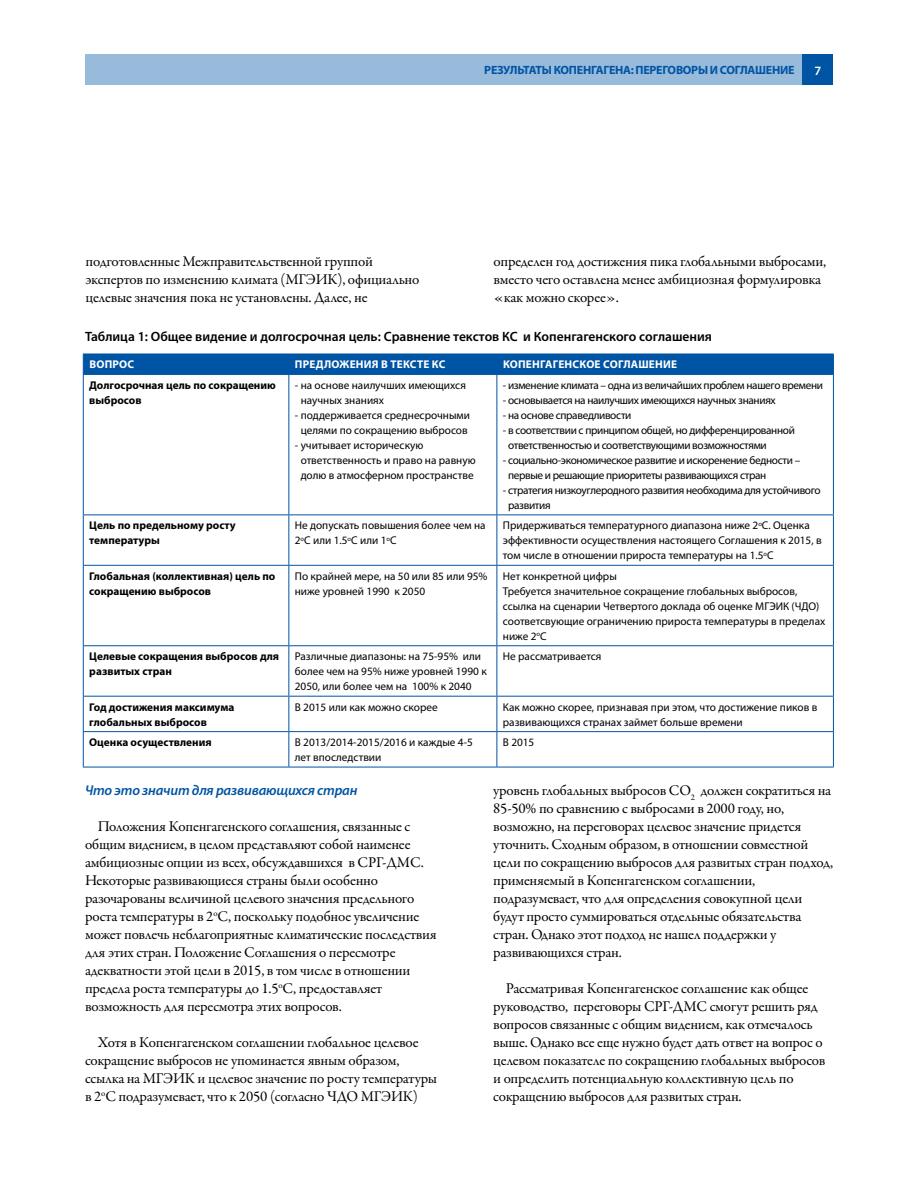
<style>
.page{position:relative;width:918px;height:1188px;background:#fff}
.page>*{position:absolute;margin:0;border:0;box-sizing:border-box;transform-origin:0 0}
.t1{font:15px/18px "Garamond Premr Pro";letter-spacing:-.015em;color:#000}
.t2{font:italic 600 14.25px "Myriad Pro";letter-spacing:-.015em;color:#0054a4}
.t3{font:600 13.5px "Myriad Pro";color:#000}
.t4{font:600 12.75px "Myriad Pro";color:#fff}
.t5{font:700 12px "Myriad Pro";letter-spacing:-.02em;color:#0054a4}
.t6{font:11.25px/15px "Myriad Pro";color:#000}
.t7{font:11.25px/15px "Myriad Pro";letter-spacing:-.03em;color:#000}
.t8{font:700 11.25px/15px "Myriad Pro";color:#000}
.t9{font:700 11.25px "Myriad Pro";letter-spacing:.01em;color:#fff}
</style>
<div class="page">
<div style="left:85px;top:55px;width:748px;height:30px;background:#99bbdb"></div>
<div style="left:803px;top:55px;width:30px;height:30px;background:#0054a4"></div>
<div style="left:83px;top:354px;width:751px;height:20px;background:#0054a4"></div>
<hr style="left:83px;top:374px;width:206px;height:1px;background:#0054a4">
<hr style="left:83px;top:375px;width:1px;height:139px;background:#0054a4">
<hr style="left:289px;top:374px;width:208px;height:1px;background:#0054a4">
<hr style="left:288px;top:375px;width:1px;height:139px;background:#0054a4">
<hr style="left:497px;top:374px;width:337px;height:1px;background:#0054a4">
<hr style="left:497px;top:375px;width:1px;height:139px;background:#0054a4">
<hr style="left:833px;top:375px;width:1px;height:139px;background:#0054a4">
<hr style="left:83px;top:514px;width:206px;height:1px;background:#0054a4">
<hr style="left:83px;top:515px;width:1px;height:50px;background:#0054a4">
<hr style="left:289px;top:514px;width:208px;height:1px;background:#0054a4">
<hr style="left:288px;top:515px;width:1px;height:50px;background:#0054a4">
<hr style="left:497px;top:514px;width:337px;height:1px;background:#0054a4">
<hr style="left:497px;top:515px;width:1px;height:50px;background:#0054a4">
<hr style="left:833px;top:515px;width:1px;height:50px;background:#0054a4">
<hr style="left:83px;top:565px;width:206px;height:1px;background:#0054a4">
<hr style="left:83px;top:566px;width:1px;height:79px;background:#0054a4">
<hr style="left:289px;top:565px;width:208px;height:1px;background:#0054a4">
<hr style="left:288px;top:566px;width:1px;height:79px;background:#0054a4">
<hr style="left:497px;top:565px;width:337px;height:1px;background:#0054a4">
<hr style="left:497px;top:566px;width:1px;height:79px;background:#0054a4">
<hr style="left:833px;top:566px;width:1px;height:79px;background:#0054a4">
<hr style="left:83px;top:645px;width:206px;height:1px;background:#0054a4">
<hr style="left:83px;top:646px;width:1px;height:50px;background:#0054a4">
<hr style="left:289px;top:645px;width:208px;height:1px;background:#0054a4">
<hr style="left:288px;top:646px;width:1px;height:50px;background:#0054a4">
<hr style="left:497px;top:645px;width:337px;height:1px;background:#0054a4">
<hr style="left:497px;top:646px;width:1px;height:50px;background:#0054a4">
<hr style="left:833px;top:646px;width:1px;height:50px;background:#0054a4">
<hr style="left:83px;top:696px;width:206px;height:1px;background:#0054a4">
<hr style="left:83px;top:697px;width:1px;height:34px;background:#0054a4">
<hr style="left:289px;top:696px;width:208px;height:1px;background:#0054a4">
<hr style="left:288px;top:697px;width:1px;height:34px;background:#0054a4">
<hr style="left:497px;top:696px;width:337px;height:1px;background:#0054a4">
<hr style="left:497px;top:697px;width:1px;height:34px;background:#0054a4">
<hr style="left:833px;top:697px;width:1px;height:34px;background:#0054a4">
<hr style="left:83px;top:731px;width:206px;height:1px;background:#0054a4">
<hr style="left:83px;top:732px;width:1px;height:35px;background:#0054a4">
<hr style="left:289px;top:731px;width:208px;height:1px;background:#0054a4">
<hr style="left:288px;top:732px;width:1px;height:35px;background:#0054a4">
<hr style="left:497px;top:731px;width:337px;height:1px;background:#0054a4">
<hr style="left:497px;top:732px;width:1px;height:35px;background:#0054a4">
<hr style="left:833px;top:732px;width:1px;height:35px;background:#0054a4">
<hr style="left:83px;top:767px;width:206px;height:1px;background:#0054a4">
<hr style="left:289px;top:767px;width:208px;height:1px;background:#0054a4">
<hr style="left:497px;top:767px;width:337px;height:1px;background:#0054a4">
<p class="t5" style="left:484px;top:63px;width:167px">РЕЗУЛЬТАТЫ КОПЕНГАГЕНА: Перего</p>
<p class="t5" style="left:676px;top:63px;width:16px">воры</p>
<p class="t5" style="left:710px;top:63px;width:25px">и Согла</p>
<p class="t5" style="left:755px;top:63px;width:19px">шение</p>
<p class="t4" style="left:815px;top:62px;width:8px">7</p>
<p class="t1" style="left:85px;top:253px;width:335px">подготовленные Межправительственной группой экспертов по изменению климата (МГЭИК), официально целевые значения пока не установлены. Далее, не</p>
<p class="t1" style="left:494px;top:253px;width:334px">определен год достижения пика глобальными выбросами, вместо чего оставлена менее амбициозная формулировка «как можно скорее».</p>
<p class="t3" style="left:85px;top:328px;width:629px">Таблица 1: Общее видение и долгосрочная цель: Сравнение текстов КС и Копенгагенского соглашения</p>
<p class="t9" style="left:89px;top:357px;width:9px">Вопрос</p>
<p class="t9" style="left:295px;top:357px;width:17px">Предложения</p>
<p class="t9" style="left:381px;top:357px;width:17px">в тексте</p>
<p class="t9" style="left:432px;top:357px;width:15px">КС</p>
<p class="t9" style="left:503px;top:357px;width:15px">Копенгагенское</p>
<p class="t9" style="left:603px;top:357px;width:8px">согла</p>
<p class="t9" style="left:638px;top:357px;width:19px">шение</p>
<p class="t8" style="left:89px;top:377px;width:188px">Долгосрочная цель по сокращению выбросов</p>
<p class="t6" style="left:301px;top:377px;width:167px;text-indent:-6px">- на основе наилучших имеющихся научных знаниях</p>
<p class="t6" style="left:295px;top:407px;width:177px;text-align:center">- поддерживается среднесрочными целями по сокращению выбросов</p>
<p class="t6" style="left:301px;top:437px;width:176px;text-indent:-6px">- учитывает историческую ответственность и право на равную долю в атмосферном пространстве</p>
<p class="t7" style="left:503px;top:377px;width:322px">- изменение климата – одна из величайших проблем нашего времени</p>
<p class="t7" style="left:503px;top:392px;width:274px">- основывается на наилучших имеющихся научных знаниях</p>
<p class="t7" style="left:503px;top:407px;width:130px">- на основе справедливости</p>
<p class="t7" style="left:508px;top:422px;width:288px;text-indent:-5px">- в соответствии с принципом общей, но дифференцированной ответственностью и соответствующими возможностями</p>
<p class="t7" style="left:508px;top:452px;width:294px;text-indent:-5px">- социально-экономическое развитие и искоренение бедности – первые и решающие приоритеты развивающихся стран</p>
<p class="t7" style="left:508px;top:482px;width:314px;text-indent:-5px">- стратегия низкоуглеродного развития необходима для устойчивого развития</p>
<p class="t8" style="left:89px;top:518px;width:148px">Цель по предельному росту температуры</p>
<p class="t6" style="left:295px;top:518px;width:192px">Не допускать повышения более чем на<br>2<sup>o</sup>C или 1.5<sup>o</sup>C или 1<sup>o</sup>C</p>
<p class="t6" style="left:503px;top:518px;width:320px">Придерживаться температурного диапазона ниже 2<sup>o</sup>C. Оценка эффективности осуществления настоящего Соглашения к 2015, в том числе в отношении прироста температуры на 1.5<sup>o</sup>C</p>
<p class="t8" style="left:89px;top:568px;width:188px">Глобальная (коллективная) цель по сокращению выбросов</p>
<p class="t6" style="left:295px;top:568px;width:194px">По крайней мере, на 50 или 85 или 95% ниже уровней 1990 к 2050</p>
<p class="t6" style="left:503px;top:568px;width:324px">Нет конкретной цифры<br>Требуется значительное сокращение глобальных выбросов, ссылка на сценарии Четвертого доклада об оценке МГЭИК (ЧДО) соответсвующие ограничению прироста температуры в пределах ниже 2<sup>o</sup>C</p>
<p class="t8" style="left:89px;top:649px;width:191px">Целевые сокращения выбросов для развитых стран</p>
<p class="t6" style="left:295px;top:649px;width:193px">Различные диапазоны: на 75-95% или более чем на 95% ниже уровней 1990 к<br>2050, или более чем на 100% к 2040</p>
<p class="t6" style="left:503px;top:649px;width:100px">Не рассматривается</p>
<p class="t8" style="left:89px;top:699px;width:147px">Год достижения максимума глобальных выбросов</p>
<p class="t6" style="left:295px;top:699px;width:144px">В 2015 или как можно скорее</p>
<p class="t6" style="left:503px;top:699px;width:316px">Как можно скорее, признавая при этом, что достижение пиков в развивающихся странах займет больше времени</p>
<p class="t8" style="left:89px;top:734px;width:124px">Оценка осуществления</p>
<p class="t6" style="left:295px;top:735px;width:180px">В 2013/2014-2015/2016 и каждые 4-5 лет впоследствии</p>
<p class="t6" style="left:503px;top:735px;width:33px">В 2015</p>
<p class="t2" style="left:85px;top:781px;width:274px">Что это значит для развивающихся стран</p>
<p class="t1" style="left:85px;top:818px;width:353px;text-indent:13px">Положения Копенгагенского соглашения, связанные с общим видением, в целом представляют собой наименее амбициозные опции из всех, обсуждавшихся в СРГ-ДМС.<br>Некоторые развивающиеся страны были особенно разочарованы величиной целевого значения предельного роста температуры в 2<sup>o</sup>C, поскольку подобное увеличение может повлечь неблагоприятные климатические последствия для этих стран. Положение Соглашения о пересмотре адекватности этой цели в 2015, в том числе в отношении предела роста температуры до 1.5<sup>o</sup>C, предоставляет возможность для пересмотра этих вопросов.</p>
<p class="t1" style="left:85px;top:1034px;width:354px;text-indent:13px">Хотя в Копенгагенском соглашении глобальное целевое сокращение выбросов не упоминается явным образом, ссылка на МГЭИК и целевое значение по росту температуры в 2<sup>o</sup>C подразумевает, что к 2050 (согласно ЧДО МГЭИК)</p>
<p class="t1" style="left:493px;top:782px;width:342px">уровень глобальных выбросов CO<sub>2</sub> должен сократиться на 85-50% по сравнению с выбросами в 2000 году, но, возможно, на переговорах целевое значение придется уточнить. Сходным образом, в отношении совместной цели по сокращению выбросов для развитых стран подход, применяемый в Копенгагенском соглашении, подразумевает, что для определения совокупной цели будут просто суммироваться отдельные обязательства стран. Однако этот подход не нашел поддержки у развивающихся стран.</p>
<p class="t1" style="left:493px;top:980px;width:334px;text-indent:13px">Рассматривая Копенгагенское соглашение как общее руководство, переговоры СРГ-ДМС смогут решить ряд вопросов связанные с общим видением, как отмечалось выше. Однако все еще нужно будет дать ответ на вопрос о целевом показателе по сокращению глобальных выбросов и определить потенциальную коллективную цель по сокращению выбросов для развитых стран.</p>
</div>
